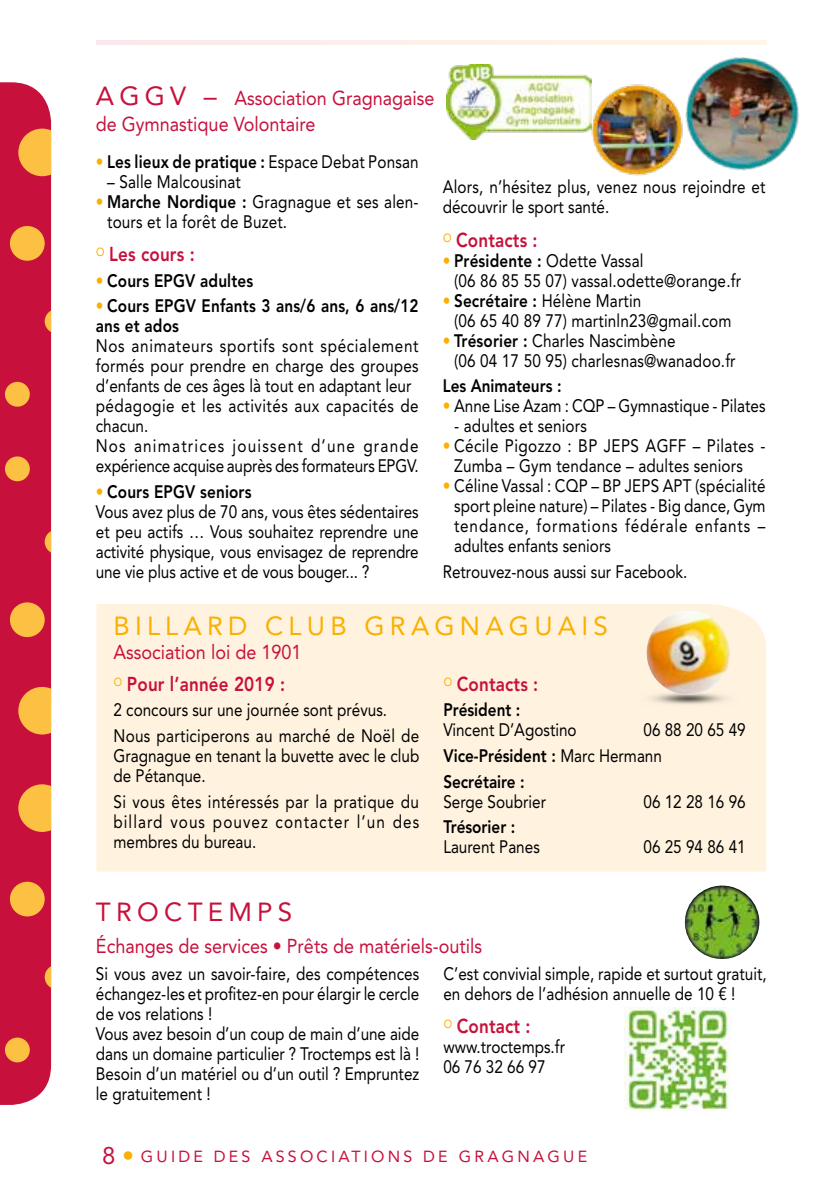
<style>
.page{position:relative;width:840px;height:1191px;background:#fff}
.page>*{position:absolute;margin:0;border:0;box-sizing:border-box;transform-origin:0 0}
.t1{font:26px "Avenir LT";letter-spacing:.2em;color:#f9b000}
.t2{font:26px "Avenir LT";letter-spacing:.2em;color:#c7113c}
.t3{font:20px/26px "Avenir LT";color:#c7113c;scale:.9 1}
.t4{font:800 20px "Avenir LT";letter-spacing:.01em;color:#c7113c;scale:.85 1}
.t5{font:18px/20px "Avenir LT";color:#000;scale:.85 1}
.t6{font:800 18px/25.6px "Avenir LT";letter-spacing:.01em;color:#000;scale:.85 1}
.t7{font:16px "Avenir LT";letter-spacing:.2em;color:#c7113c}
.s1{font-size:26px}
.s2{font-weight:400;color:#f9b000}
.s3{font-weight:400}
.s4{color:#f9b000}
.s5{font-weight:800}
.s6{font-size:24px}
.s7{font-size:24px;color:#f9b000}
</style>
<div class="page">
<hr style="left:96px;top:41px;width:669px;height:4px;background:#fbf0ea">
<div style="left:0;top:82px;width:51px;height:1023px;background:#c7113c"></div>
<div style="left:10px;top:226px;width:35px;height:35px;background:#fcc042;border-radius:50%"></div>
<svg style="left:18px;top:129px;width:33px;height:47px;background:#f3a340"></svg>
<div style="left:5px;top:382px;width:25px;height:25px;background:#fcc042;border-radius:50%"></div>
<svg style="left:45px;top:310px;width:6px;height:22px"></svg>
<div style="left:10px;top:881px;width:35px;height:35px;background:#fcc042;border-radius:50%"></div>
<svg style="left:18px;top:784px;width:33px;height:48px;background:#f2a040"></svg>
<div style="left:5px;top:1037px;width:25px;height:25px;background:#fcc042;border-radius:50%"></div>
<svg style="left:45px;top:966px;width:6px;height:21px"></svg>
<div style="left:10px;top:602px;width:35px;height:35px;background:#fcc042;border-radius:50%"></div>
<svg style="left:18px;top:687px;width:33px;height:47px;background:#f3a340"></svg>
<div style="left:5px;top:456px;width:25px;height:25px;background:#fcc042;border-radius:50%"></div>
<svg style="left:45px;top:531px;width:6px;height:21px"></svg>
<div style="left:96px;top:604px;width:669px;height:267px;background:#fff3e0"></div>
<img style="left:591px;top:80px;width:87px;height:96px">
<img style="left:678px;top:57px;width:122px;height:114px">
<img style="left:446px;top:65px;width:145px;height:74px">
<img style="left:636px;top:691px;width:104px;height:15px">
<img style="left:641px;top:611px;width:94px;height:88px">
<img style="left:624px;top:1007px;width:106px;height:103px">
<img style="left:684px;top:885px;width:74px;height:74px;border-radius:37px">
<p class="t3" style="left:96px;top:85px;width:377px"><span class="s1">A G G V –</span> Association Gragnagaise de Gymnastique Volontaire</p>
<p class="t6" style="left:96px;top:149px;width:381px"><span class="s2">•</span> Les lieux de pratique : <span class="s3">Espace Debat Ponsan</span></p>
<p class="t5" style="left:107px;top:171px;width:159px">– Salle Malcousinat</p>
<p class="t5" style="left:107px;top:191px;width:368px;text-indent:-11px"><span class="s4">•</span> <span class="s5">Marche Nordique :</span> Gragnague et ses alen&shy;tours et la forêt de Buzet.</p>
<p class="t4" style="left:96px;top:242px;width:118px"><sup>o</sup> Les cours :</p>
<p class="t6" style="left:96px;top:268px;width:187px"><span class="s2">•</span> Cours EPGV adultes</p>
<p class="t6" style="left:96px;top:296px;width:381px;line-height:20px"><span class="s2">•</span> Cours EPGV Enfants 3 ans/6 ans, 6 ans/12 ans et ados</p>
<p class="t5" style="left:96px;top:336px;width:381px">Nos animateurs sportifs sont spécialement formés pour prendre en charge des groupes d’enfants de ces âges là tout en adaptant leur pédagogie et les activités aux capacités de chacun.<br>Nos animatrices jouissent d’une grande expérience acquise auprès des formateurs EPGV.</p>
<p class="t5" style="left:96px;top:482px;width:381px"><span class="s4">•</span> <span class="s5">Cours EPGV seniors<br></span>Vous avez plus de 70 ans, vous êtes sédentaires et peu actifs … Vous souhaitez reprendre une activité physique, vous envisagez de reprendre une vie plus active et de vous bouger... ?</p>
<p class="t5" style="left:442px;top:177px;width:381px">Alors, n’hésitez plus, venez nous rejoindre et découvrir le sport santé.</p>
<p class="t4" style="left:442px;top:228px;width:113px"><sup>o</sup> Contacts :</p>
<p class="t5" style="left:454px;top:250px;width:339px;text-indent:-11px"><span class="s4">•</span> <span class="s5">Présidente :</span> Odette Vassal<br>(06 86 85 55 07) vassal.odette@orange.fr</p>
<p class="t5" style="left:454px;top:290px;width:328px;text-indent:-11px"><span class="s4">•</span> <span class="s5">Secrétaire :</span> Hélène Martin<br>(06 65 40 89 77) martinln23@gmail.com</p>
<p class="t5" style="left:454px;top:330px;width:332px;text-indent:-11px"><span class="s4">•</span> <span class="s5">Trésorier :</span> Charles Nascimbène<br>(06 04 17 50 95) charlesnas@wanadoo.fr</p>
<p class="t6" style="left:442px;top:373px;width:141px">Les Animateurs :</p>
<p class="t5" style="left:442px;top:396px;width:381px"><span class="s4">•</span> Anne Lise Azam : CQP – Gymnastique - Pilates</p>
<p class="t5" style="left:454px;top:416px;width:158px">- adultes et seniors</p>
<p class="t5" style="left:454px;top:436px;width:368px;text-indent:-11px"><span class="s4">•</span> Cécile Pigozzo : BP JEPS AGFF – Pilates -<br>Zumba – Gym tendance – adultes seniors</p>
<p class="t5" style="left:454px;top:476px;width:368px;text-align:justify;text-indent:-11px"><span class="s4">•</span> Céline Vassal : CQP – BP JEPS APT (spécialité sport pleine nature) – Pilates - Big dance, Gym tendance, formations fédérale enfants – adultes enfants seniors</p>
<p class="t5" style="left:442px;top:562px;width:289px">Retrouvez-nous aussi sur Facebook.</p>
<h1 class="t1" style="left:113px;top:610px;width:495px">BILLARD CLUB GRAGNAGUAIS</h1>
<p class="t3" style="left:113px;top:639px;width:210px">Association loi de 1901</p>
<p class="t4" style="left:113px;top:672px;width:203px"><sup>o</sup> Pour l’année 2019 :</p>
<p class="t5" style="left:113px;top:697px;width:361px;line-height:25.6px">2 concours sur une journée sont prévus.<br>Nous participerons au marché de Noël de</p>
<p class="t5" style="left:113px;top:746px;width:361px">Gragnague en tenant la buvette avec le club de Pétanque.</p>
<p class="t5" style="left:113px;top:791px;width:361px;text-align:justify">Si vous êtes intéressés par la pratique du billard vous pouvez contacter l’un des membres du bureau.</p>
<p class="t4" style="left:443px;top:672px;width:113px"><sup>o</sup> Contacts :</p>
<p class="t6" style="left:443px;top:697px;width:92px">Président :</p>
<p class="t5" style="left:443px;top:720px;width:158px">Vincent D’Agostino</p>
<p class="t6" style="left:443px;top:717px;width:357px;text-indent:200px"><span class="s3">06 88 20 65 49<br></span>Vice-Président : <span class="s3">Marc Hermann<br></span>Secrétaire :</p>
<p class="t5" style="left:443px;top:791px;width:122px">Serge Soubrier</p>
<p class="t5" style="left:643px;top:791px;width:122px">06 12 28 16 96</p>
<p class="t6" style="left:443px;top:814px;width:86px">Trésorier :</p>
<p class="t5" style="left:443px;top:837px;width:115px">Laurent Panes</p>
<p class="t5" style="left:643px;top:837px;width:122px">06 25 94 86 41</p>
<h1 class="t2" style="left:96px;top:897px;width:198px">TROCTEMPS</h1>
<p class="t3" style="left:96px;top:933px;width:430px">Échanges de services • Prêts de matériels-outils</p>
<p class="t5" style="left:96px;top:963px;width:382px">Si vous avez un savoir-faire, des compétences échangez-les et profitez-en pour élargir le cercle de vos relations !<br>Vous avez besoin d’un coup de main d’une aide dans un domaine particulier ? Troctemps est là !<br>Besoin d’un matériel ou d’un outil ? Empruntez le gratuitement !</p>
<p class="t5" style="left:443px;top:963px;width:381px">C’est convivial simple, rapide et surtout gratuit, en dehors de l’adhésion annuelle de 10 € !</p>
<p class="t4" style="left:443px;top:1014px;width:104px"><sup>o</sup> Contact :</p>
<p class="t5" style="left:443px;top:1037px;width:145px">www.troctemps.fr<br>06 76 32 66 97</p>
<p class="t7" style="left:102px;top:1146px;width:486px"><span class="s6">8</span> <span class="s7">•</span> GUIDE DES ASSOCIATIONS DE GRAGNAGUE</p>
</div>
